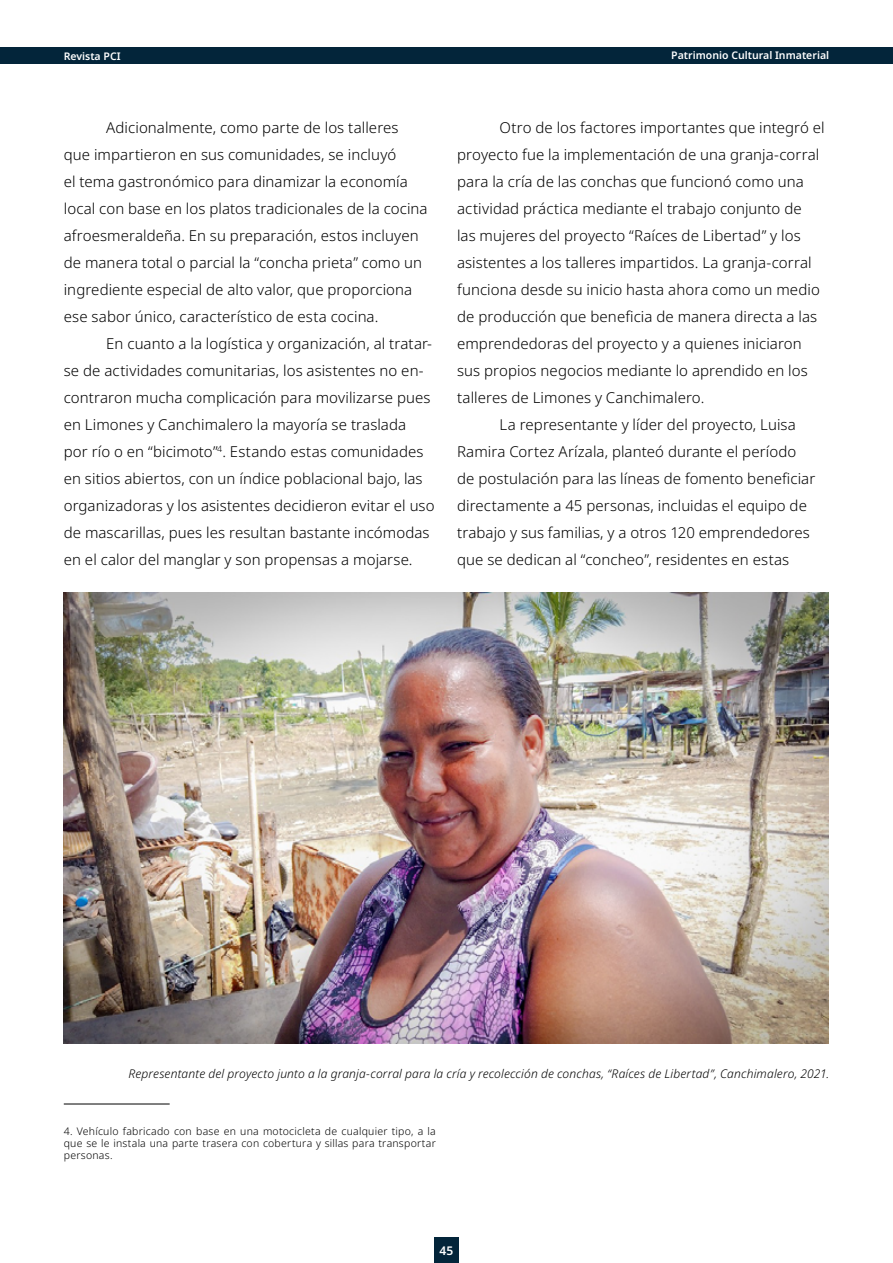
<style>
.page{position:relative;width:893px;height:1263px;background:#fff}
.page>*{position:absolute;margin:0;border:0;box-sizing:border-box;transform-origin:0 0}
.t1{font:300 15px/27px "Noto Sans";letter-spacing:.005em;color:#000}
.t2{font:italic 300 12px "Noto Sans";letter-spacing:.015em;color:#000}
.t3{font:600 12px "Noto Sans";color:#fff}
.t4{font:300 10.5px/12px "Noto Sans";letter-spacing:.02em;color:#000;text-align:justify}
.t5{font:600 10.5px "Noto Sans";color:#fff}
</style>
<div class="page">
<div style="left:434px;top:1237px;width:25px;height:26px;background:#03253a"></div>
<div style="left:0;top:48px;width:893px;height:16px;background:#03253a"></div>
<hr style="left:64px;top:1103px;width:106px;height:1px;background:#000">
<img style="left:64px;top:592px;width:764px;height:451px">
<p class="t5" style="left:64px;top:50px;width:58px">Revista PCI</p>
<p class="t5" style="left:671px;top:49px;width:159px">Patrimonio Cultural Inmaterial</p>
<p class="t1" style="left:64px;top:115px;width:365px;text-indent:43px">Adicionalmente, como parte de los talleres que impartieron en sus comunidades, se incluyó<br>el tema gastronómico para dinamizar la economía local con base en los platos tradicionales de la cocina afroesmeraldeña. En su preparación, estos incluyen de manera total o parcial la “concha prieta” como un ingrediente especial de alto valor, que proporciona ese sabor único, característico de esta cocina.</p>
<p class="t1" style="left:64px;top:331px;width:372px;text-indent:43px">En cuanto a la logística y organización, al tratar&shy;se de actividades comunitarias, los asistentes no en&shy;contraron mucha complicación para movilizarse pues en Limones y Canchimalero la mayoría se traslada<br>por río o en “bicimoto”<sup>4</sup>. Estando estas comunidades en sitios abiertos, con un índice poblacional bajo, las organizadoras y los asistentes decidieron evitar el uso de mascarillas, pues les resultan bastante incómodas en el calor del manglar y son propensas a mojarse.</p>
<p class="t1" style="left:500px;top:115px;width:327px">Otro de los factores importantes que integró el</p>
<p class="t1" style="left:457px;top:142px;width:364px">proyecto fue la implementación de una granja-corral</p>
<p class="t1" style="left:457px;top:169px;width:348px">para la cría de las conchas que funcionó como una</p>
<p class="t1" style="left:457px;top:196px;width:346px">actividad práctica mediante el trabajo conjunto de</p>
<p class="t1" style="left:457px;top:223px;width:345px">las mujeres del proyecto “Raíces de Libertad” y los</p>
<p class="t1" style="left:457px;top:250px;width:356px">asistentes a los talleres impartidos. La granja-corral</p>
<p class="t1" style="left:457px;top:277px;width:364px">funciona desde su inicio hasta ahora como un medio</p>
<p class="t1" style="left:457px;top:304px;width:362px">de producción que beneficia de manera directa a las</p>
<p class="t1" style="left:457px;top:331px;width:346px">emprendedoras del proyecto y a quienes iniciaron</p>
<p class="t1" style="left:457px;top:358px;width:352px">sus propios negocios mediante lo aprendido en los</p>
<p class="t1" style="left:457px;top:385px;width:249px">talleres de Limones y Canchimalero.</p>
<p class="t1" style="left:500px;top:412px;width:298px">La representante y líder del proyecto, Luisa</p>
<p class="t1" style="left:457px;top:439px;width:341px">Ramira Cortez Arízala, planteó durante el período</p>
<p class="t1" style="left:457px;top:466px;width:360px">de postulación para las líneas de fomento beneficiar</p>
<p class="t1" style="left:457px;top:493px;width:351px">directamente a 45 personas, incluidas el equipo de</p>
<p class="t1" style="left:457px;top:520px;width:354px">trabajo y sus familias, y a otros 120 emprendedores</p>
<p class="t1" style="left:457px;top:547px;width:334px">que se dedican al “concheo”, residentes en estas</p>
<p class="t2" style="left:128px;top:1065px;width:702px">Representante del proyecto junto a la granja-corral para la cría y recolección de conchas, “Raíces de Libertad”, Canchimalero, 2021.</p>
<p class="t4" style="left:64px;top:1126px;width:374px">4. Vehículo fabricado con base en una motocicleta de cualquier tipo, a la que se le instala una parte trasera con cobertura y sillas para transportar personas.</p>
<p class="t3" style="left:440px;top:1244px;width:15px">45</p>
</div>
